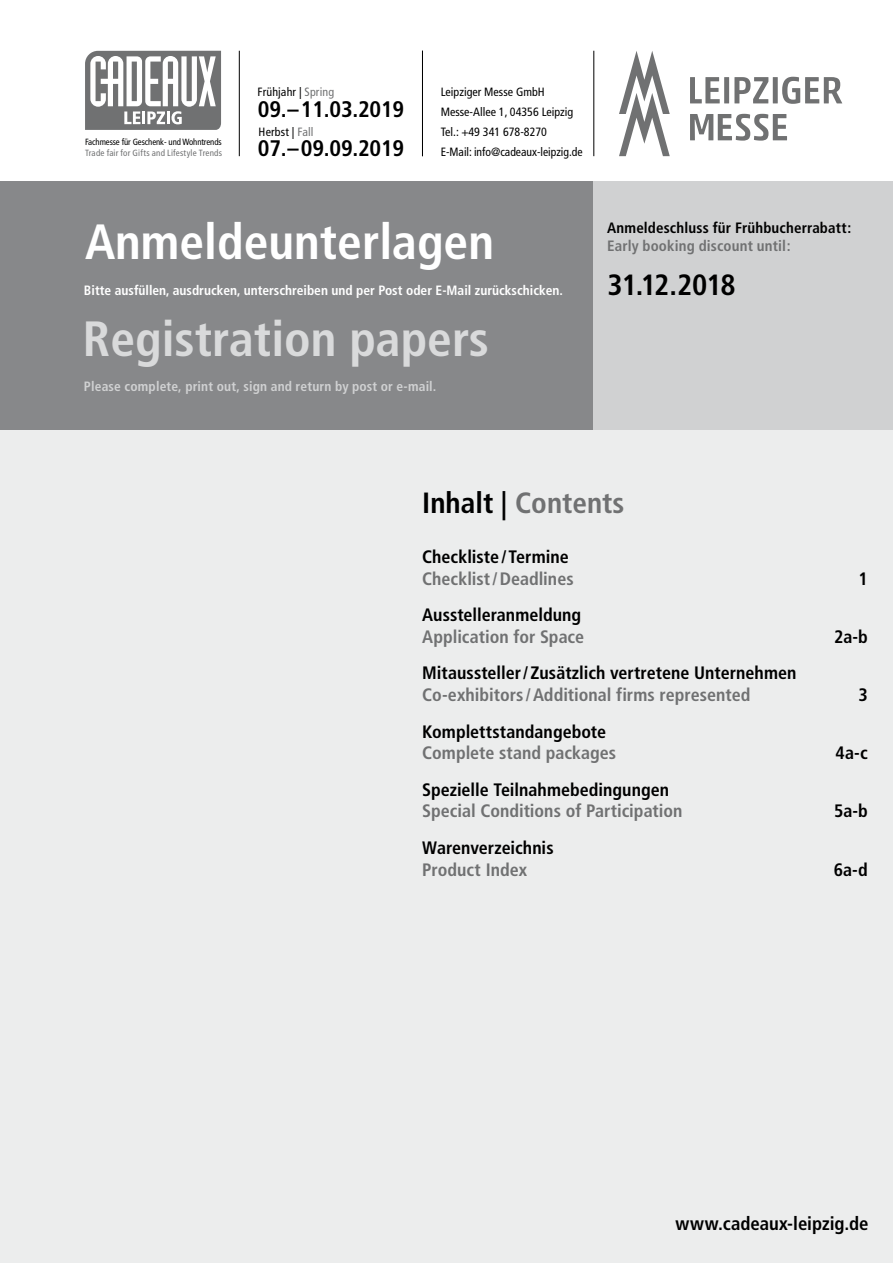
<style>
.page{position:relative;width:893px;height:1263px;background:#fff}
.page>*{position:absolute;margin:0;border:0;box-sizing:border-box;transform-origin:0 0}
.t1{font:700 condensed 49.5px "Frutiger";color:#d9dadb}
.t2{font:700 condensed 49.5px "Frutiger";color:#fff}
.t3{font:700 condensed 29.25px "Frutiger";color:#707172}
.t4{font:700 condensed 29.25px "Frutiger";letter-spacing:-.035em;color:#000}
.t5{font:700 condensed 22.5px "Frutiger";letter-spacing:-.01em;color:#000}
.t6{font:700 condensed 18.75px "Frutiger";color:#000}
.t7{font:700 condensed 18px "Frutiger";color:#000}
.t8{font:700 condensed 18px "Frutiger";color:#707172}
.t9{font:700 condensed 15px "Frutiger";letter-spacing:.01em;color:#000}
.t10{font:700 condensed 15px "Frutiger";letter-spacing:.01em;color:#707172}
.t11{font:700 condensed 13.5px "Frutiger";color:#fff}
.t12{font:700 condensed 13.5px "Frutiger";letter-spacing:.01em;color:#d0d1d2}
.t13{font:condensed 12px/20.1px "Frutiger";color:#000}
.t14{font:condensed 9px "Frutiger";letter-spacing:.02em;color:#707172}
.t15{font:condensed 9px "Frutiger";letter-spacing:-.01em;color:#000}
.s1{color:#707172}
.s2{color:#000}
</style>
<div class="page">
<div style="left:0;top:182px;width:893px;height:1081px;background:#eceded"></div>
<div style="left:0;top:182px;width:893px;height:248px;background:#87888a"></div>
<div style="left:594px;top:182px;width:299px;height:248px;background:#d0d1d2"></div>
<hr style="left:594px;top:51px;width:1px;height:105px;background:#000">
<hr style="left:239px;top:51px;width:1px;height:105px;background:#000">
<svg style="left:85px;top:51px;width:136px;height:79px"></svg>
<svg style="left:690px;top:114px;width:97px;height:27px"></svg>
<svg style="left:690px;top:77px;width:152px;height:27px"></svg>
<svg style="left:619px;top:51px;width:51px;height:105px"></svg>
<hr style="left:422px;top:51px;width:1px;height:105px;background:#000">
<p class="t15" style="left:85px;top:137px;width:138px">Fachmesse für Geschenk- und Wohntrends</p>
<p class="t14" style="left:85px;top:148px;width:139px">Trade fair for Gifts and Lifestyle Trends</p>
<p class="t13" style="left:258px;top:82px;width:78px">Frühjahr | <span class="s1">Spring</span></p>
<p class="t13" style="left:259px;top:122px;width:56px">Herbst | <span class="s1">Fall</span></p>
<p class="t5" style="left:258px;top:135px;width:148px">07.–09.09.2019</p>
<p class="t5" style="left:258px;top:96px;width:148px">09.–11.03.2019</p>
<p class="t13" style="left:441px;top:82px;width:143px">Leipziger Messe GmbH<br>Messe-Allee 1, 04356 Leipzig<br>Tel.: +49 341 678-8270<br>E-Mail: info@cadeaux-leipzig.de</p>
<h1 class="t2" style="left:85px;top:213px;width:411px">Anmeldeunterlagen</h1>
<p class="t9" style="left:607px;top:219px;width:246px">Anmeldeschluss für Frühbucherrabatt:</p>
<p class="t10" style="left:607px;top:237px;width:185px">Early booking discount until:</p>
<p class="t11" style="left:84px;top:282px;width:481px">Bitte ausfüllen, ausdrucken, unterschreiben und per Post oder E-Mail zurückschicken.</p>
<h2 class="t4" style="left:607px;top:267px;width:130px">31.12.2018</h2>
<h1 class="t1" style="left:83px;top:309px;width:408px">Registration papers</h1>
<p class="t12" style="left:84px;top:379px;width:354px">Please complete, print out, sign and return by post or e-mail.</p>
<h2 class="t3" style="left:422px;top:485px;width:204px"><span class="s2">Inhalt |</span> Contents</h2>
<p class="t7" style="left:422px;top:546px;width:148px">Checkliste / Termine</p>
<p class="t8" style="left:422px;top:568px;width:153px">Checklist/Deadlines</p>
<p class="t7" style="left:858px;top:568px;width:11px">1</p>
<p class="t7" style="left:422px;top:604px;width:160px">Ausstelleranmeldung</p>
<p class="t8" style="left:422px;top:626px;width:163px">Application for Space</p>
<p class="t7" style="left:834px;top:626px;width:35px">2a-b</p>
<p class="t7" style="left:422px;top:662px;width:376px">Mitaussteller/ Zusätzlich vertretene Unternehmen</p>
<p class="t8" style="left:422px;top:684px;width:330px">Co-exhibitors /Additional firms represented</p>
<p class="t7" style="left:858px;top:684px;width:11px">3</p>
<p class="t7" style="left:422px;top:721px;width:185px">Komplettstandangebote</p>
<p class="t8" style="left:422px;top:742px;width:195px">Complete stand packages</p>
<p class="t7" style="left:836px;top:742px;width:34px">4a-c</p>
<p class="t7" style="left:422px;top:779px;width:248px">Spezielle Teilnahmebedingungen</p>
<p class="t8" style="left:422px;top:800px;width:262px">Special Conditions of Participation</p>
<p class="t7" style="left:834px;top:800px;width:35px">5a-b</p>
<p class="t7" style="left:422px;top:837px;width:133px">Warenverzeichnis</p>
<p class="t8" style="left:422px;top:859px;width:106px">Product Index</p>
<p class="t7" style="left:834px;top:859px;width:36px">6a-d</p>
<p class="t6" style="left:676px;top:1212px;width:194px">www.cadeaux-leipzig.de</p>
</div>
